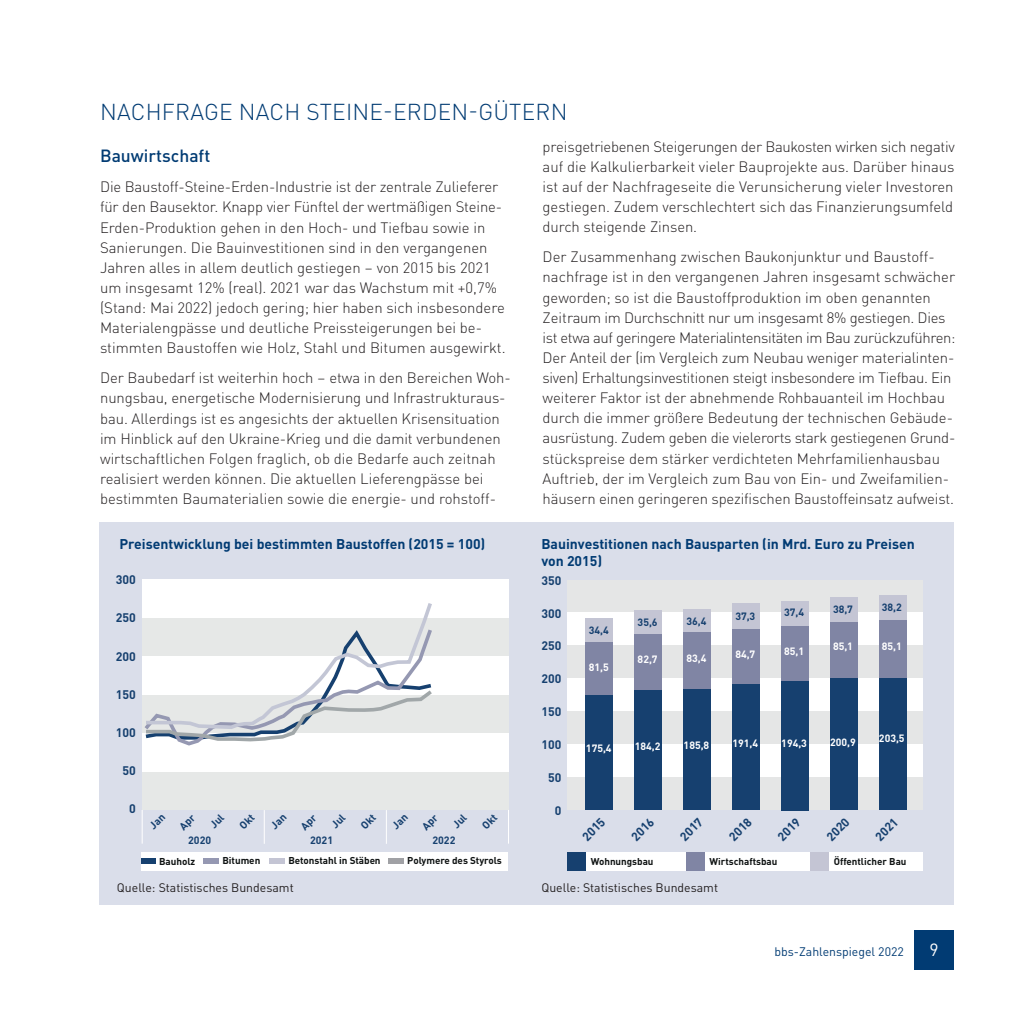
<style>
.page{position:relative;width:1017px;height:1017px;background:#fff}
.page>*{position:absolute;margin:0;border:0;box-sizing:border-box;transform-origin:0 0}
.t1{font:300 22.75px "DINOT";letter-spacing:.01em;color:#013b73}
.t2{font:500 17.5px "DINOT";color:#013b73}
.t3{font:17.5px "DINOT";color:#fff}
.t4{font:300 14.88px/20.1px "DINOT";letter-spacing:-.005em;color:#231f20}
.t5{font:700 14px/16.8px "DINOT";color:#013b73}
.t6{font:700 12.25px "DINOT";color:#16406f}
.t7{font:12.25px "DINOT";color:#231f20}
.t8{font:12.25px "DINOT";color:#013b73}
.t9{font:700 10.5px "DINOT";color:#fff}
.t10{font:700 10.5px "DINOT";color:#16406f}
.t11{font:700 9.8px "DINOT";letter-spacing:-.005em;color:#0f1313}
</style>
<div class="page">
<div style="left:914px;top:930px;width:40px;height:40px;background:#013b73"></div>
<div style="left:99px;top:522px;width:855px;height:383px;background:#dadeea"></div>
<div style="left:567px;top:678px;width:356px;height:33px;background:#fff"></div>
<div style="left:567px;top:711px;width:356px;height:33px;background:#e5e6e6"></div>
<div style="left:567px;top:744px;width:356px;height:33px;background:#fff"></div>
<div style="left:567px;top:777px;width:356px;height:33px;background:#e5e6e6"></div>
<div style="left:567px;top:580px;width:356px;height:32px;background:#e5e6e6"></div>
<div style="left:567px;top:612px;width:356px;height:33px;background:#fff"></div>
<div style="left:567px;top:645px;width:356px;height:33px;background:#e5e6e6"></div>
<div style="left:567px;top:852px;width:356px;height:19px;background:#fff"></div>
<div style="left:567px;top:852px;width:18px;height:19px;background:#16406f"></div>
<div style="left:686px;top:852px;width:18px;height:19px;background:#8085a4"></div>
<div style="left:810px;top:852px;width:18px;height:19px;background:#c4c5d4"></div>
<div style="left:585px;top:695px;width:28px;height:115px;background:#16406f"></div>
<div style="left:585px;top:642px;width:28px;height:53px;background:#8085a4"></div>
<div style="left:585px;top:619px;width:28px;height:23px;background:#c4c5d4"></div>
<div style="left:634px;top:689px;width:28px;height:121px;background:#16406f"></div>
<div style="left:634px;top:634px;width:28px;height:55px;background:#8085a4"></div>
<div style="left:634px;top:611px;width:28px;height:23px;background:#c4c5d4"></div>
<div style="left:683px;top:688px;width:28px;height:122px;background:#16406f"></div>
<div style="left:683px;top:632px;width:28px;height:56px;background:#8085a4"></div>
<div style="left:683px;top:609px;width:28px;height:23px;background:#c4c5d4"></div>
<div style="left:732px;top:683px;width:28px;height:127px;background:#16406f"></div>
<div style="left:732px;top:629px;width:28px;height:54px;background:#8085a4"></div>
<div style="left:732px;top:604px;width:28px;height:25px;background:#c4c5d4"></div>
<div style="left:781px;top:681px;width:28px;height:129px;background:#16406f"></div>
<div style="left:781px;top:626px;width:28px;height:55px;background:#8085a4"></div>
<div style="left:781px;top:601px;width:28px;height:25px;background:#c4c5d4"></div>
<div style="left:830px;top:677px;width:28px;height:133px;background:#16406f"></div>
<div style="left:830px;top:622px;width:28px;height:55px;background:#8085a4"></div>
<div style="left:830px;top:597px;width:28px;height:25px;background:#c4c5d4"></div>
<div style="left:878px;top:677px;width:28px;height:133px;background:#16406f"></div>
<div style="left:878px;top:620px;width:28px;height:57px;background:#8085a4"></div>
<div style="left:878px;top:595px;width:28px;height:25px;background:#c4c5d4"></div>
<div style="left:142px;top:771px;width:366px;height:39px;background:#e6e8e7"></div>
<div style="left:142px;top:733px;width:366px;height:38px;background:#fff"></div>
<div style="left:142px;top:695px;width:366px;height:38px;background:#e6e8e7"></div>
<div style="left:142px;top:618px;width:366px;height:38px;background:#e6e8e7"></div>
<div style="left:142px;top:656px;width:366px;height:39px;background:#fff"></div>
<div style="left:142px;top:579px;width:366px;height:39px;background:#fff"></div>
<div style="left:141px;top:852px;width:367px;height:19px;background:#fff"></div>
<div style="left:141px;top:859px;width:15px;height:5px;background:#16406f"></div>
<div style="left:204px;top:859px;width:15px;height:5px;background:#9598b2"></div>
<div style="left:270px;top:859px;width:15px;height:5px;background:#c4c5d4"></div>
<div style="left:389px;top:859px;width:15px;height:5px;background:#a0a1a5"></div>
<hr style="left:142px;top:810px;width:1px;height:34px;background:#fff">
<hr style="left:508px;top:810px;width:1px;height:34px;background:#fff">
<hr style="left:264px;top:810px;width:1px;height:34px;background:#fff">
<hr style="left:386px;top:810px;width:1px;height:34px;background:#fff">
<svg style="left:144px;top:603px;width:288px;height:143px"></svg>
<h1 class="t1" style="left:100px;top:95px;width:469px">NACHFRAGE NACH STEINE-ERDEN-GÜTERN</h1>
<p class="t2" style="left:100px;top:142px;width:112px">Bauwirtschaft</p>
<p class="t4" style="left:100px;top:176px;width:407px">Die Baustoff-Steine-Erden-Industrie ist der zentrale Zulieferer für den Bausektor. Knapp vier Fünftel der wertmäßigen Steine-Erden-Produktion gehen in den Hoch- und Tiefbau sowie in Sanierungen. Die Bauinvestitionen sind in den vergangenen Jahren alles in allem deutlich gestiegen – von 2015 bis 2021 um insgesamt 12% (real). 2021 war das Wachstum mit +0,7% (Stand: Mai 2022) jedoch gering; hier haben sich insbesondere Materialengpässe und deutliche Preissteigerungen bei be&shy;stimmten Baustoffen wie Holz, Stahl und Bitumen ausgewirkt.</p>
<p class="t4" style="left:100px;top:367px;width:410px">Der Baubedarf ist weiterhin hoch – etwa in den Bereichen Woh&shy;nungsbau, energetische Modernisierung und Infrastrukturaus&shy;bau. Allerdings ist es angesichts der aktuellen Krisensituation im Hinblick auf den Ukraine-Krieg und die damit verbundenen wirtschaftlichen Folgen fraglich, ob die Bedarfe auch zeitnah realisiert werden können. Die aktuellen Lieferengpässe bei bestimmten Baumaterialien sowie die energie- und rohstoff-</p>
<p class="t4" style="left:543px;top:135px;width:414px;text-align:justify">preisgetriebenen Steigerungen der Baukosten wirken sich negativ auf die Kalkulierbarkeit vieler Bauprojekte aus. Darüber hinaus ist auf der Nachfrageseite die Verunsicherung vieler Investoren gestiegen. Zudem verschlechtert sich das Finanzierungsumfeld durch steigende Zinsen.</p>
<p class="t4" style="left:543px;top:246px;width:414px">Der Zusammenhang zwischen Baukonjunktur und Baustoff&shy;nachfrage ist in den vergangenen Jahren insgesamt schwächer geworden; so ist die Baustoffproduktion im oben genannten Zeitraum im Durchschnitt nur um insgesamt 8% gestiegen. Dies ist etwa auf geringere Materialintensitäten im Bau zurückzuführen:<br>Der Anteil der (im Vergleich zum Neubau weniger materialinten&shy;siven) Erhaltungsinvestitionen steigt insbesondere im Tiefbau. Ein weiterer Faktor ist der abnehmende Rohbauanteil im Hochbau durch die immer größere Bedeutung der technischen Gebäude&shy;ausrüstung. Zudem geben die vielerorts stark gestiegenen Grund&shy;stückspreise dem stärker verdichteten Mehrfamilienhausbau Auftrieb, der im Vergleich zum Bau von Ein- und Zweifamilien&shy;häusern einen geringeren spezifischen Baustoffeinsatz aufweist.</p>
<p class="t5" style="left:119px;top:535px;width:367px">Preisentwicklung bei bestimmten Baustoffen (2015 = 100)</p>
<p class="t5" style="left:541px;top:535px;width:375px">Bauinvestitionen nach Bausparten (in Mrd. Euro zu Preisen von 2015)</p>
<p class="t6" style="left:116px;top:570px;width:22px">300</p>
<p class="t6" style="left:116px;top:608px;width:22px">250</p>
<p class="t6" style="left:116px;top:647px;width:22px">200</p>
<p class="t6" style="left:116px;top:685px;width:22px">150</p>
<p class="t6" style="left:116px;top:723px;width:22px">100</p>
<p class="t6" style="left:123px;top:761px;width:15px">50</p>
<p class="t6" style="left:129px;top:799px;width:8px">0</p>
<p class="t10" style="left:188px;top:832px;width:25px">2020</p>
<p class="t10" style="left:310px;top:832px;width:25px">2021</p>
<p class="t11" style="left:159px;top:854px;width:38px">Bauholz</p>
<p class="t11" style="left:222px;top:853px;width:39px">Bitumen</p>
<p class="t11" style="left:288px;top:853px;width:94px">Betonstahl in Stäben</p>
<p class="t11" style="left:407px;top:853px;width:96px">Polymere des Styrols</p>
<p class="t10" style="left:432px;top:832px;width:25px">2022</p>
<p class="t6" style="left:542px;top:571px;width:21px">350</p>
<p class="t6" style="left:542px;top:604px;width:21px">300</p>
<p class="t6" style="left:542px;top:636px;width:21px">250</p>
<p class="t6" style="left:542px;top:669px;width:21px">200</p>
<p class="t6" style="left:542px;top:702px;width:21px">150</p>
<p class="t6" style="left:542px;top:735px;width:21px">100</p>
<p class="t6" style="left:548px;top:768px;width:15px">50</p>
<p class="t6" style="left:555px;top:801px;width:8px">0</p>
<p class="t10" style="left:589px;top:622px;width:22px">34,4</p>
<p class="t9" style="left:589px;top:659px;width:22px">81,5</p>
<p class="t10" style="left:638px;top:614px;width:22px">35,6</p>
<p class="t9" style="left:638px;top:651px;width:22px">82,7</p>
<p class="t10" style="left:686px;top:613px;width:22px">36,4</p>
<p class="t9" style="left:686px;top:650px;width:22px">83,4</p>
<p class="t10" style="left:735px;top:608px;width:22px">37,3</p>
<p class="t9" style="left:735px;top:646px;width:22px">84,7</p>
<p class="t10" style="left:784px;top:604px;width:22px">37,4</p>
<p class="t9" style="left:784px;top:643px;width:22px">85,1</p>
<p class="t10" style="left:833px;top:600px;width:22px">38,7</p>
<p class="t9" style="left:833px;top:637px;width:22px">85,1</p>
<p class="t10" style="left:882px;top:599px;width:22px">38,2</p>
<p class="t9" style="left:882px;top:637px;width:22px">85,1</p>
<p class="t9" style="left:586px;top:740px;width:27px">175,4</p>
<p class="t9" style="left:635px;top:738px;width:27px">184,2</p>
<p class="t9" style="left:684px;top:737px;width:27px">185,8</p>
<p class="t9" style="left:732px;top:735px;width:27px">191,4</p>
<p class="t9" style="left:781px;top:735px;width:27px">194,3</p>
<p class="t9" style="left:830px;top:733px;width:27px">200,9</p>
<p class="t9" style="left:879px;top:730px;width:27px">203,5</p>
<p class="t6" style="left:578px;top:832px;width:28px;rotate:-45deg">2015</p>
<p class="t6" style="left:626px;top:832px;width:28px;rotate:-45deg">2016</p>
<p class="t6" style="left:675px;top:832px;width:28px;rotate:-45deg">2017</p>
<p class="t6" style="left:724px;top:832px;width:28px;rotate:-45deg">2018</p>
<p class="t6" style="left:773px;top:832px;width:28px;rotate:-45deg">2019</p>
<p class="t6" style="left:822px;top:832px;width:28px;rotate:-45deg">2020</p>
<p class="t6" style="left:871px;top:832px;width:28px;rotate:-45deg">2021</p>
<p class="t11" style="left:591px;top:854px;width:64px">Wohnungsbau</p>
<p class="t11" style="left:710px;top:854px;width:69px">Wirtschaftsbau</p>
<p class="t11" style="left:834px;top:854px;width:74px">Öffentlicher Bau</p>
<p class="t7" style="left:117px;top:878px;width:178px">Quelle: Statistisches Bundesamt</p>
<p class="t7" style="left:541px;top:878px;width:178px">Quelle: Statistisches Bundesamt</p>
<p class="t8" style="left:774px;top:942px;width:131px">bbs-Zahlenspiegel 2022</p>
<p class="t3" style="left:929px;top:936px;width:11px">9</p>
</div>
